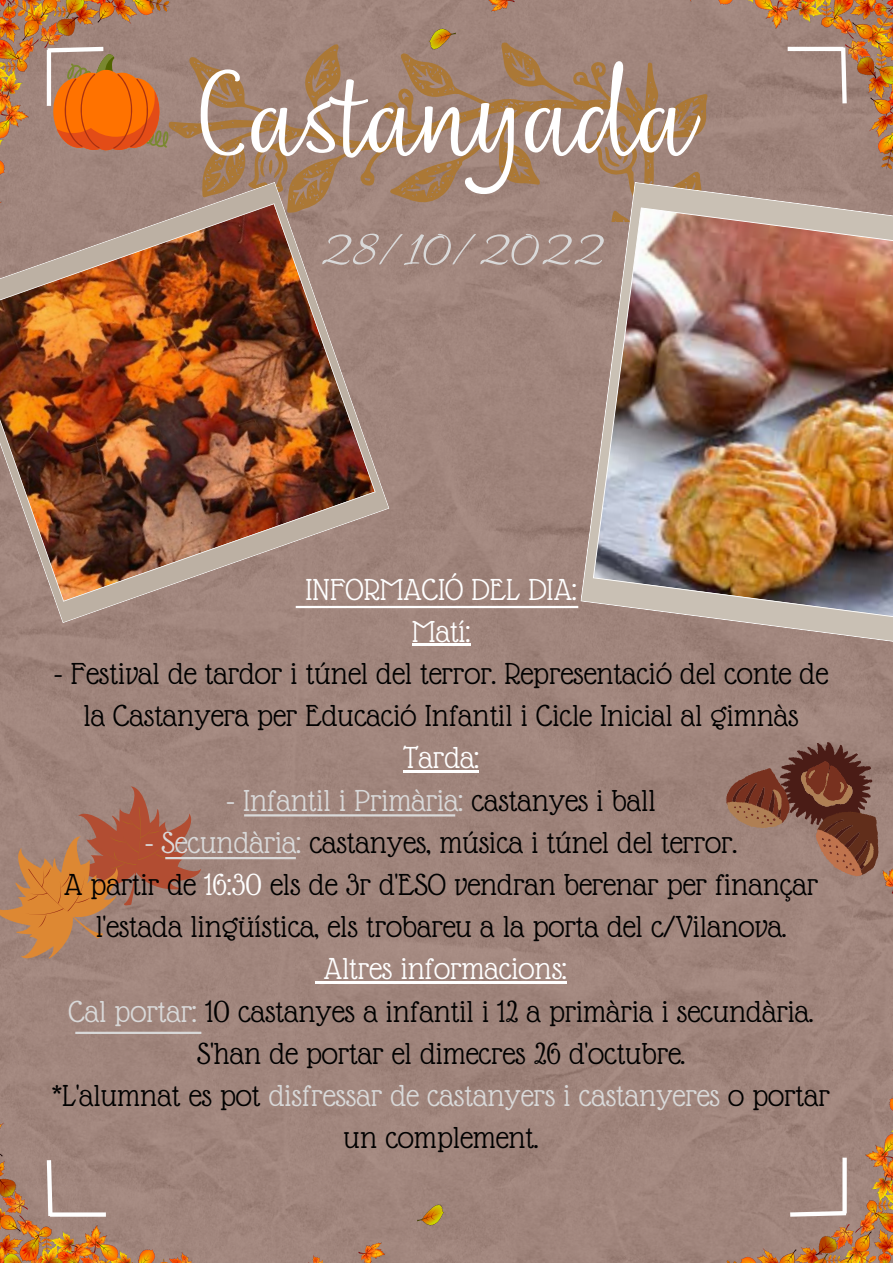
<style>
.page{position:relative;width:893px;height:1263px;background:#a0857c}
.page>*{position:absolute;margin:0;border:0;box-sizing:border-box;transform-origin:0 0}
.t1{font:113.1px "Nefelibata Script";color:#fff}
.t2{font:54px "Allura";letter-spacing:.01em;color:#d9d9d9}
.t3{font:33px/42.2px "Glass Antiqua";color:#000;text-align:center}
.t4{font:33px "Glass Antiqua";color:#d9d9d9}
.t5{font:33px/42.2px "Glass Antiqua";color:#fff;text-align:center}
.s1{color:#000}
.s2{color:#d9d9d9}
.s3{color:#fff}
</style>
<div class="page">
<svg style="left:0;top:786px;width:201px;height:172px;background:#ad7b61"></svg>
<img style="left:0;top:1033px;width:446px;height:230px">
<hr style="left:412px;top:643px;width:58px;height:3px;background:#fff">
<hr style="left:403px;top:770px;width:76px;height:3px;background:#fff">
<svg style="left:315px;top:981px;width:9px;height:3px"></svg>
<hr style="left:324px;top:981px;width:243px;height:3px;background:#fff">
<img style="left:0;top:0;width:221px;height:182px">
<img style="left:427px;top:0;width:466px;height:182px">
<img style="left:672px;top:806px;width:221px;height:457px">
<svg style="left:43px;top:45px;width:125px;height:105px;background:#ce783e"></svg>
<svg style="left:169px;top:42px;width:543px;height:179px;background:#a2816b"></svg>
<svg style="left:722px;top:725px;width:171px;height:155px;background:#8d6659"></svg>
<img style="left:580px;top:182px;width:313px;height:474px">
<img style="left:0;top:182px;width:389px;height:441px">
<hr style="left:296px;top:606px;width:282px;height:2px;background:#fff">
<hr style="left:244px;top:814px;width:211px;height:2px;background:#d9d9d9">
<hr style="left:165px;top:857px;width:131px;height:2px;background:#d9d9d9">
<hr style="left:75px;top:1032px;width:126px;height:2px;background:#d9d9d9">
<h1 class="t1" style="left:199px;top:32px;width:496px">Castanyada</h1>
<h2 class="t2" style="left:319px;top:220px;width:285px">28/10/2022</h2>
<p class="t5" style="left:305px;top:568px;width:273px">INFORMACIÓ DEL DIA:<br>Matí:</p>
<p class="t3" style="left:54px;top:652px;width:775px">- Festival de tardor i túnel del terror. Representació del conte de la Castanyera per Educació Infantil i Cicle Inicial al gimnàs</p>
<p class="t5" style="left:403px;top:737px;width:77px">Tarda:</p>
<p class="t4" style="left:226px;top:783px;width:431px">- Infantil i Primària: <span class="s1">castanyes i ball</span></p>
<p class="t3" style="left:64px;top:821px;width:755px"><span class="s2">- Secundària:</span> castanyes, música i túnel del terror.<br>A partir de <span class="s3">16:30</span> els de 3r d'ESO vendran berenar per finançar l'estada lingüística, els trobareu a la porta del c/Vilanova.</p>
<p class="t3" style="left:52px;top:948px;width:779px"><span class="s3">Altres informacions:<br></span><span class="s2">Cal portar:</span> 10 castanyes a infantil i 12 a primària i secundària.<br>S'han de portar el dimecres 26 d'octubre.<br>*L'alumnat es pot <span class="s2">disfressar de castanyers i castanyeres</span> o portar un complement.</p>
</div>
